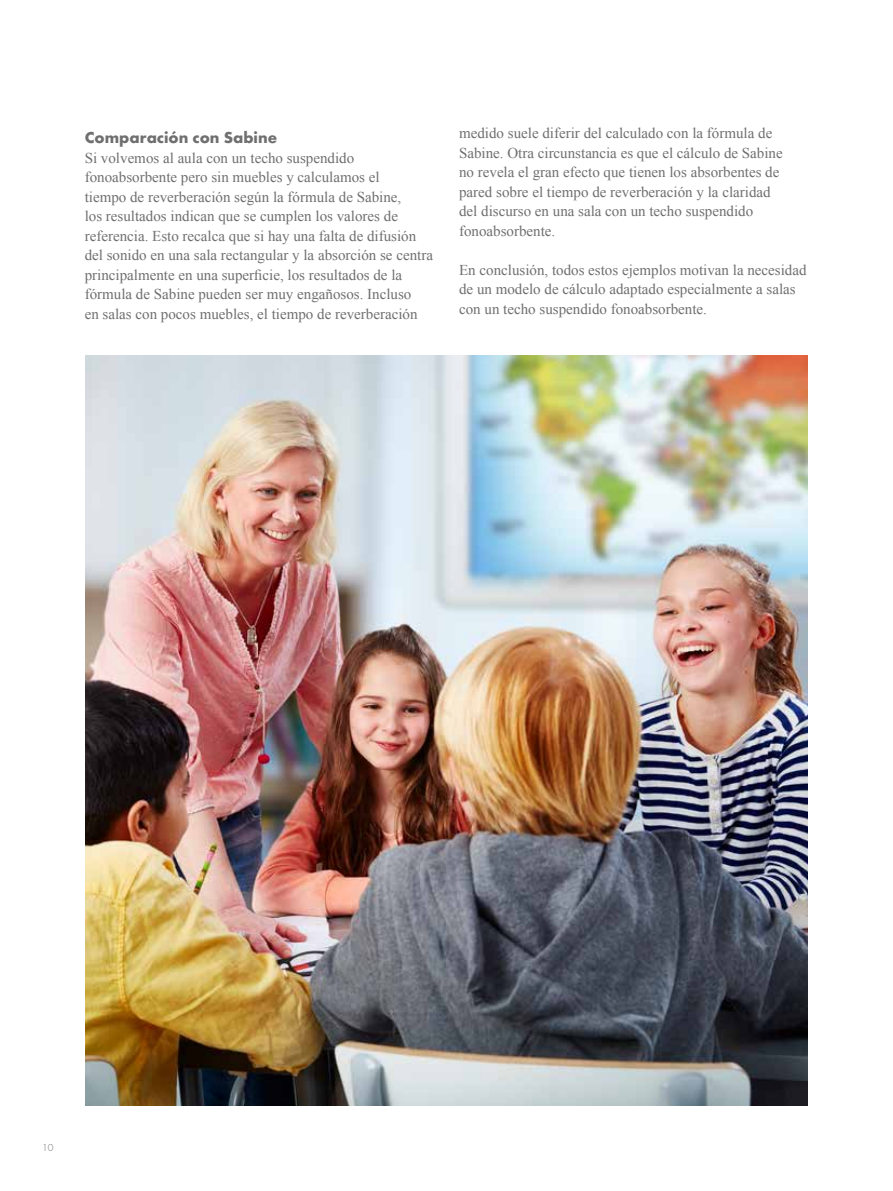
<style>
.page{position:relative;width:893px;height:1191px;background:#fff}
.page>*{position:absolute;margin:0;border:0;box-sizing:border-box;transform-origin:0 0}
.t1{font:700 16.5px "Futura";color:#706f6f}
.t2{font:15px/19.5px "Times New Roman";color:#706f6f}
.t3{font:300 10.5px "Futura";color:#706f6f}
</style>
<div class="page">
<img style="left:85px;top:355px;width:723px;height:751px">
<p class="t1" style="left:85px;top:128px;width:194px">Comparación con Sabine</p>
<p class="t2" style="left:85px;top:148px;width:350px">Si volvemos al aula con un techo suspendido fonoabsorbente pero sin muebles y calculamos el<br>tiempo de reverberación según la fórmula de Sabine,<br>los resultados indican que se cumplen los valores de referencia. Esto recalca que si hay una falta de difusión del sonido en una sala rectangular y la absorción se centra principalmente en una superficie, los resultados de la fórmula de Sabine pueden ser muy engañosos. Incluso<br>en salas con pocos muebles, el tiempo de reverberación</p>
<p class="t2" style="left:459px;top:123px;width:325px">medido suele diferir del calculado con la fórmula de Sabine. Otra circunstancia es que el cálculo de Sabine no revela el gran efecto que tienen los absorbentes de pared sobre el tiempo de reverberación y la claridad del discurso en una sala con un techo suspendido fonoabsorbente.</p>
<p class="t2" style="left:459px;top:260px;width:349px">En conclusión, todos estos ejemplos motivan la necesidad de un modelo de cálculo adaptado especialmente a salas con un techo suspendido fonoabsorbente.</p>
<p class="t3" style="left:42px;top:1142px;width:13px">10</p>
</div>
